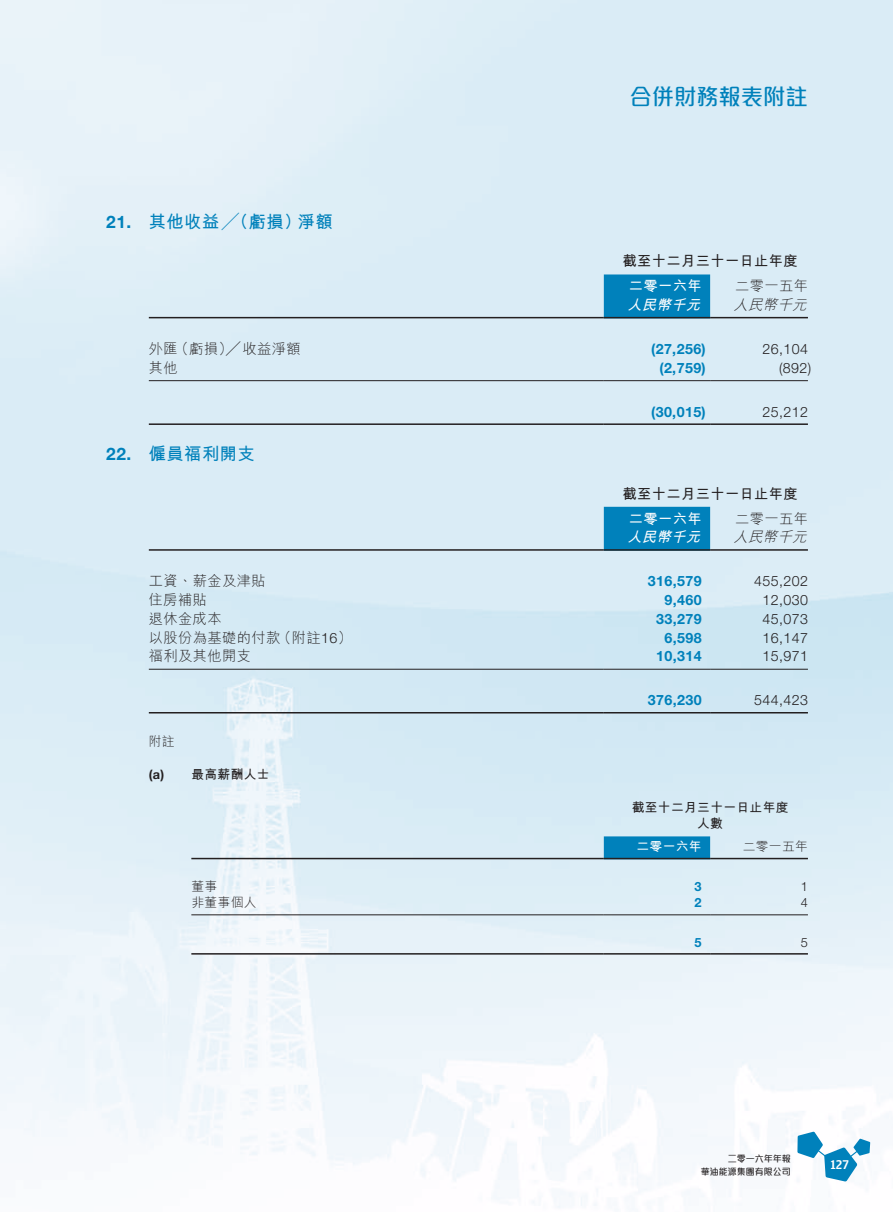
<style>
.page{position:relative;width:893px;height:1212px;background:#fff}
.page>*{position:absolute;margin:0;border:0;box-sizing:border-box;transform-origin:0 0}
.t1{font:500 22.5px "M Elle HK";letter-spacing:-.01em;color:#0081bb}
.t2{font:700 17.25px "M Hei HK";letter-spacing:.03em;color:#0081bb}
.t3{font:300 14.25px "M Hei HK";letter-spacing:.03em;color:#231f20}
.t4{font:700 14.25px "Helvetica Neue LT Std";letter-spacing:.03em;color:#0081bb}
.t5{font:300 14.25px "Helvetica Neue LT Std";letter-spacing:.03em;color:#231f20}
.t6{font:700 14.25px "M Hei HK";letter-spacing:.03em;color:#231f20}
.t7{font:700 14.25px "M Hei HK";letter-spacing:.03em;color:#fff}
.t8{font:italic 700 14.25px "M Hei HK";color:#fff}
.t9{font:italic 300 14.25px "M Hei HK";color:#231f20}
.t10{font:500 13.5px "Amplitude";color:#fff}
.t11{font:700 12.75px/16.5px "M Hei HK";letter-spacing:.03em;color:#231f20;text-align:center}
.t12{font:300 12.75px "M Hei HK";letter-spacing:.03em;color:#231f20}
.t13{font:700 12.75px "M Hei HK";letter-spacing:.03em;color:#fff}
.t14{font:700 12.75px "Helvetica Neue LT Std";color:#0081bb}
.t15{font:300 12.75px "Helvetica Neue LT Std";color:#231f20}
.t16{font:10.5px/12.8px "Amplitude";color:#231f20;text-align:right}
.t17{font:500 9px/12.8px "M Elle HK";color:#231f20;text-align:right}
.s1{font-family:"Helvetica Neue LT Std"}
</style>
<div class="page">
<img style="left:0;top:0;width:893px;height:1208px">
<svg style="left:797px;top:1131px;width:73px;height:50px"></svg>
<div style="left:604px;top:274px;width:106px;height:43px;background:#0081bb"></div>
<hr style="left:149px;top:317px;width:455px;height:1px;background:#231f20">
<hr style="left:604px;top:317px;width:106px;height:1px;background:#231f20">
<hr style="left:710px;top:317px;width:98px;height:1px;background:#231f20">
<hr style="left:149px;top:380px;width:455px;height:1px;background:#231f20">
<hr style="left:604px;top:380px;width:106px;height:1px;background:#231f20">
<hr style="left:710px;top:380px;width:98px;height:1px;background:#231f20">
<hr style="left:149px;top:423px;width:455px;height:2px;background:#231f20">
<hr style="left:604px;top:423px;width:106px;height:2px;background:#231f20">
<hr style="left:710px;top:423px;width:98px;height:2px;background:#231f20">
<div style="left:604px;top:507px;width:106px;height:42px;background:#0081bb"></div>
<hr style="left:149px;top:549px;width:455px;height:2px;background:#231f20">
<hr style="left:604px;top:549px;width:106px;height:2px;background:#231f20">
<hr style="left:710px;top:549px;width:98px;height:2px;background:#231f20">
<hr style="left:149px;top:669px;width:455px;height:1px;background:#231f20">
<hr style="left:604px;top:669px;width:106px;height:1px;background:#231f20">
<hr style="left:710px;top:669px;width:98px;height:1px;background:#231f20">
<hr style="left:149px;top:712px;width:455px;height:1px;background:#231f20">
<hr style="left:604px;top:712px;width:106px;height:1px;background:#231f20">
<hr style="left:710px;top:712px;width:98px;height:1px;background:#231f20">
<svg style="left:604px;top:836px;width:106px;height:22px;background:#0482ba"></svg>
<hr style="left:191px;top:858px;width:413px;height:1px;background:#231f20">
<hr style="left:604px;top:858px;width:106px;height:1px;background:#231f20">
<hr style="left:710px;top:858px;width:98px;height:1px;background:#231f20">
<hr style="left:191px;top:914px;width:413px;height:1px;background:#231f20">
<hr style="left:604px;top:914px;width:106px;height:1px;background:#231f20">
<hr style="left:710px;top:914px;width:98px;height:1px;background:#231f20">
<hr style="left:191px;top:953px;width:413px;height:1px;background:#231f20">
<hr style="left:604px;top:953px;width:106px;height:1px;background:#231f20">
<hr style="left:710px;top:953px;width:98px;height:1px;background:#231f20">
<p class="t2" style="left:106px;top:209px;width:228px"><span class="s1">21.</span> 其他收益╱（虧損）淨額</p>
<h1 class="t1" style="left:629px;top:81px;width:180px">合併財務報表附註</h1>
<p class="t6" style="left:622px;top:251px;width:177px">截至十二月三十一日止年度</p>
<p class="t7" style="left:629px;top:276px;width:74px">二零一六年</p>
<p class="t3" style="left:735px;top:276px;width:74px">二零一五年</p>
<p class="t8" style="left:627px;top:295px;width:79px">人民幣千元</p>
<p class="t9" style="left:734px;top:295px;width:79px">人民幣千元</p>
<p class="t3" style="left:149px;top:339px;width:153px">外匯（虧損）╱收益淨額</p>
<p class="t4" style="left:651px;top:340px;width:56px">(27,256)</p>
<p class="t5" style="left:762px;top:340px;width:47px">26,104</p>
<p class="t3" style="left:149px;top:358px;width:30px">其他</p>
<p class="t4" style="left:659px;top:359px;width:48px">(2,759)</p>
<p class="t5" style="left:779px;top:359px;width:34px">(892)</p>
<p class="t4" style="left:651px;top:403px;width:56px">(30,015)</p>
<p class="t5" style="left:762px;top:403px;width:47px">25,212</p>
<p class="t2" style="left:106px;top:441px;width:150px"><span class="s1">22.</span> 僱員福利開支</p>
<p class="t6" style="left:622px;top:483px;width:177px">截至十二月三十一日止年度</p>
<p class="t7" style="left:629px;top:508px;width:74px">二零一六年</p>
<p class="t3" style="left:735px;top:508px;width:74px">二零一五年</p>
<p class="t8" style="left:627px;top:527px;width:79px">人民幣千元</p>
<p class="t9" style="left:734px;top:527px;width:79px">人民幣千元</p>
<p class="t3" style="left:149px;top:571px;width:118px">工資、薪金及津貼</p>
<p class="t4" style="left:648px;top:572px;width:55px">316,579</p>
<p class="t5" style="left:754px;top:573px;width:55px">455,202</p>
<p class="t3" style="left:149px;top:590px;width:60px">住房補貼</p>
<p class="t4" style="left:664px;top:591px;width:39px">9,460</p>
<p class="t5" style="left:762px;top:591px;width:47px">12,030</p>
<p class="t3" style="left:149px;top:609px;width:74px">退休金成本</p>
<p class="t4" style="left:656px;top:610px;width:47px">33,279</p>
<p class="t5" style="left:762px;top:610px;width:47px">45,073</p>
<p class="t3" style="left:149px;top:627px;width:205px">以股份為基礎的付款（附註<span class="s1">16</span>）</p>
<p class="t4" style="left:664px;top:629px;width:39px">6,598</p>
<p class="t5" style="left:762px;top:629px;width:47px">16,147</p>
<p class="t3" style="left:149px;top:646px;width:104px">福利及其他開支</p>
<p class="t4" style="left:656px;top:647px;width:47px">10,314</p>
<p class="t5" style="left:762px;top:648px;width:47px">15,971</p>
<p class="t4" style="left:648px;top:691px;width:55px">376,230</p>
<p class="t5" style="left:754px;top:691px;width:55px">544,423</p>
<p class="t12" style="left:149px;top:732px;width:27px">附註</p>
<p class="t11" style="left:149px;top:765px;width:122px"><span class="s1">(a)</span> 最高薪酬人士</p>
<p class="t11" style="left:632px;top:798px;width:158px">截至十二月三十一日止年度人數</p>
<p class="t13" style="left:636px;top:837px;width:67px">二零一六年</p>
<p class="t12" style="left:743px;top:838px;width:67px">二零一五年</p>
<p class="t12" style="left:191px;top:877px;width:27px">董事</p>
<p class="t14" style="left:694px;top:878px;width:9px">3</p>
<p class="t15" style="left:801px;top:878px;width:9px">1</p>
<p class="t12" style="left:191px;top:893px;width:67px">非董事個人</p>
<p class="t14" style="left:694px;top:895px;width:9px">2</p>
<p class="t15" style="left:801px;top:895px;width:9px">4</p>
<p class="t14" style="left:694px;top:934px;width:9px">5</p>
<p class="t15" style="left:801px;top:934px;width:9px">5</p>
<p class="t16" style="left:697px;top:1152px;width:95px">Annual Report 2016<br>SPT Energy Group Inc.</p>
<p class="t10" style="left:831px;top:1157px;width:20px">127</p>
<p class="t17" style="left:701px;top:1151px;width:92px">二零一六年年報<br>華油能源集團有限公司</p>
<p class="t10" style="left:836px;top:1157px;width:9px">9</p>
</div>
